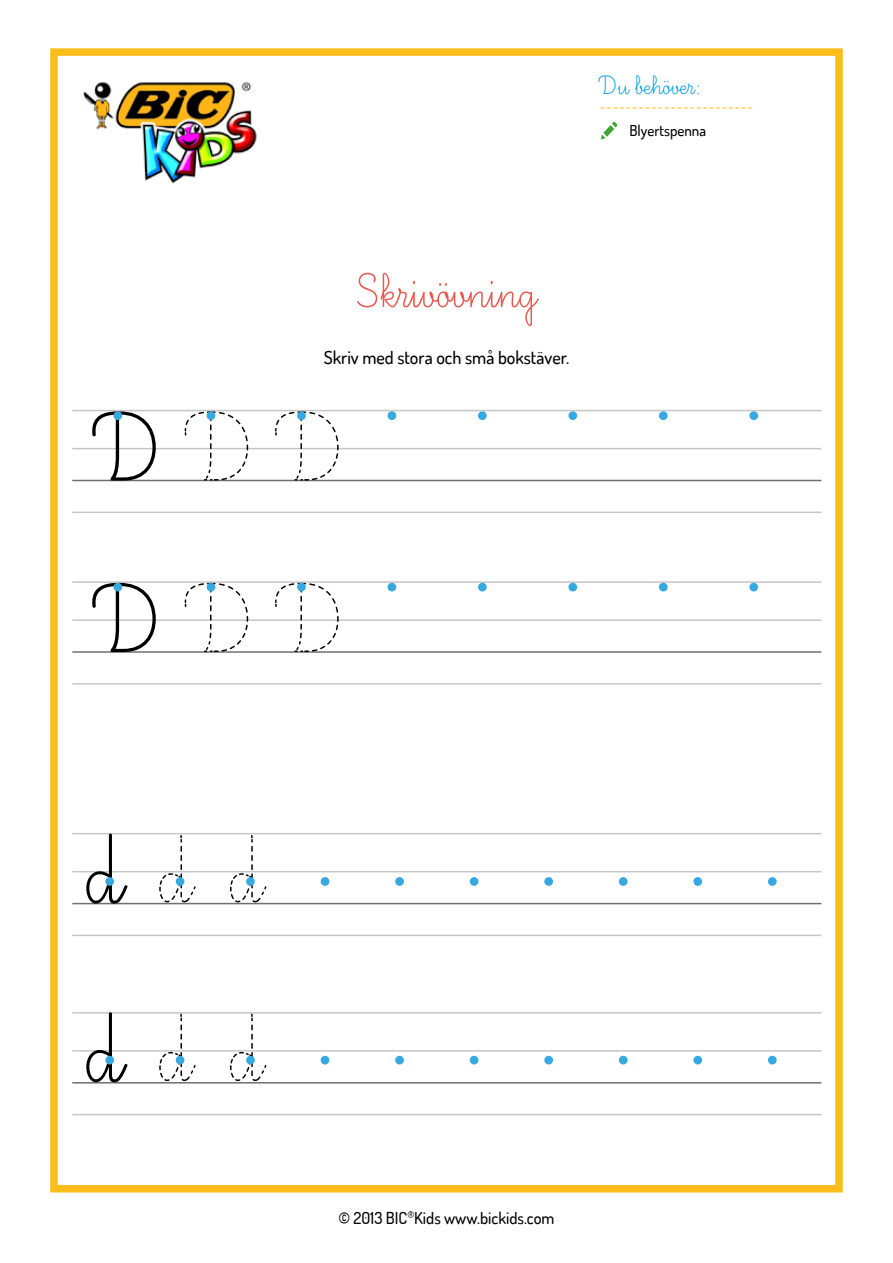
<style>
.page{position:relative;width:893px;height:1263px;background:#fff}
.page>*{position:absolute;margin:0;border:0;box-sizing:border-box;transform-origin:0 0}
.t1{font:122.85px/171.4px "Ecriture A Romain Orne";color:#000}
.t2{font:121.8px/178.6px "Ecriture A Romain Orne";color:#000}
.t3{font:60px "Ecriture A Romain Orne";color:#eb5850}
.t4{font:33px "Ecriture A Romain Orne";color:#009fe3}
.t5{font:500 18px "Dosis";color:#000}
.t6{font:18px "Minion Pro";color:#fcbd1b}
.t7{font:500 16.5px "Dosis";color:#000}
.t8{font:500 15px "Dosis";color:#000}
</style>
<div class="page">
<div style="left:50px;top:48px;width:793px;height:1144px;border:8px solid #fcbd1b"></div>
<img style="left:83px;top:82px;width:174px;height:101px">
<svg style="left:601px;top:122px;width:16px;height:17px"></svg>
<hr style="left:72px;top:1082px;width:749px;height:1px;background:#706f6f">
<hr style="left:72px;top:1114px;width:749px;height:1px;background:#c6c6c6">
<hr style="left:72px;top:903px;width:749px;height:1px;background:#706f6f">
<hr style="left:72px;top:935px;width:749px;height:1px;background:#c6c6c6">
<hr style="left:72px;top:480px;width:749px;height:1px;background:#706f6f">
<hr style="left:72px;top:512px;width:749px;height:1px;background:#c6c6c6">
<hr style="left:72px;top:651px;width:749px;height:2px;background:#706f6f">
<hr style="left:72px;top:683px;width:749px;height:1px;background:#c6c6c6">
<hr style="left:72px;top:1050px;width:749px;height:2px;background:#c6c6c6">
<hr style="left:72px;top:871px;width:749px;height:1px;background:#c6c6c6">
<hr style="left:72px;top:448px;width:749px;height:1px;background:#c6c6c6">
<hr style="left:72px;top:619px;width:749px;height:2px;background:#c6c6c6">
<hr style="left:72px;top:1012px;width:749px;height:1px;background:#c6c6c6">
<hr style="left:72px;top:833px;width:749px;height:1px;background:#c6c6c6">
<hr style="left:72px;top:410px;width:749px;height:1px;background:#c6c6c6">
<hr style="left:72px;top:581px;width:749px;height:2px;background:#c6c6c6">
<svg style="left:184px;top:411px;width:65px;height:70px"></svg>
<svg style="left:184px;top:582px;width:65px;height:71px"></svg>
<svg style="left:274px;top:411px;width:65px;height:70px"></svg>
<svg style="left:274px;top:582px;width:65px;height:71px"></svg>
<svg style="left:158px;top:834px;width:39px;height:69px"></svg>
<svg style="left:158px;top:1013px;width:39px;height:68px"></svg>
<svg style="left:229px;top:834px;width:39px;height:69px"></svg>
<svg style="left:229px;top:1013px;width:39px;height:68px"></svg>
<div style="left:105px;top:877px;width:9px;height:9px;background:#36a9e1;border-radius:50%"></div>
<div style="left:105px;top:1056px;width:9px;height:8px;background:#36a9e1;border-radius:50%"></div>
<div style="left:176px;top:877px;width:8px;height:9px;background:#36a9e1;border-radius:50%"></div>
<div style="left:176px;top:1056px;width:8px;height:8px;background:#36a9e1;border-radius:50%"></div>
<div style="left:246px;top:877px;width:9px;height:9px;background:#36a9e1;border-radius:50%"></div>
<div style="left:246px;top:1056px;width:9px;height:8px;background:#36a9e1;border-radius:50%"></div>
<div style="left:544px;top:877px;width:9px;height:9px;background:#36a9e1;border-radius:50%"></div>
<div style="left:544px;top:1056px;width:9px;height:8px;background:#36a9e1;border-radius:50%"></div>
<div style="left:321px;top:877px;width:8px;height:9px;background:#36a9e1;border-radius:50%"></div>
<div style="left:321px;top:1056px;width:8px;height:8px;background:#36a9e1;border-radius:50%"></div>
<div style="left:619px;top:877px;width:9px;height:9px;background:#36a9e1;border-radius:50%"></div>
<div style="left:619px;top:1056px;width:9px;height:8px;background:#36a9e1;border-radius:50%"></div>
<div style="left:395px;top:877px;width:9px;height:9px;background:#36a9e1;border-radius:50%"></div>
<div style="left:395px;top:1056px;width:9px;height:8px;background:#36a9e1;border-radius:50%"></div>
<div style="left:693px;top:877px;width:9px;height:9px;background:#36a9e1;border-radius:50%"></div>
<div style="left:693px;top:1056px;width:9px;height:8px;background:#36a9e1;border-radius:50%"></div>
<div style="left:470px;top:877px;width:8px;height:9px;background:#36a9e1;border-radius:50%"></div>
<div style="left:470px;top:1056px;width:8px;height:8px;background:#36a9e1;border-radius:50%"></div>
<div style="left:768px;top:877px;width:9px;height:9px;background:#36a9e1;border-radius:50%"></div>
<div style="left:768px;top:1056px;width:9px;height:8px;background:#36a9e1;border-radius:50%"></div>
<div style="left:113px;top:411px;width:9px;height:9px;background:#36a9e1;border-radius:50%"></div>
<div style="left:113px;top:583px;width:9px;height:8px;background:#36a9e1;border-radius:50%"></div>
<div style="left:207px;top:411px;width:8px;height:9px;background:#36a9e1;border-radius:50%"></div>
<div style="left:207px;top:583px;width:8px;height:8px;background:#36a9e1;border-radius:50%"></div>
<div style="left:297px;top:411px;width:9px;height:9px;background:#36a9e1;border-radius:50%"></div>
<div style="left:297px;top:583px;width:9px;height:8px;background:#36a9e1;border-radius:50%"></div>
<div style="left:478px;top:411px;width:9px;height:9px;background:#36a9e1;border-radius:50%"></div>
<div style="left:478px;top:583px;width:9px;height:8px;background:#36a9e1;border-radius:50%"></div>
<div style="left:659px;top:411px;width:9px;height:9px;background:#36a9e1;border-radius:50%"></div>
<div style="left:659px;top:583px;width:9px;height:8px;background:#36a9e1;border-radius:50%"></div>
<div style="left:388px;top:411px;width:8px;height:9px;background:#36a9e1;border-radius:50%"></div>
<div style="left:388px;top:583px;width:8px;height:8px;background:#36a9e1;border-radius:50%"></div>
<div style="left:568px;top:411px;width:9px;height:9px;background:#36a9e1;border-radius:50%"></div>
<div style="left:568px;top:583px;width:9px;height:8px;background:#36a9e1;border-radius:50%"></div>
<div style="left:749px;top:411px;width:9px;height:9px;background:#36a9e1;border-radius:50%"></div>
<div style="left:749px;top:583px;width:9px;height:8px;background:#36a9e1;border-radius:50%"></div>
<h1 class="t1" style="left:95px;top:368px;width:67px">D<br>D</h1>
<h2 class="t2" style="left:83px;top:787px;width:40px">d d</h2>
<h3 class="t4" style="left:600px;top:69px;width:103px">Du behöver:</h3>
<p class="t6" style="left:600px;top:94px;width:155px">------------------------</p>
<p class="t8" style="left:629px;top:121px;width:78px">Blyertspenna</p>
<h3 class="t3" style="left:357px;top:262px;width:180px">Skrivövning</h3>
<p class="t5" style="left:324px;top:346px;width:247px">Skriv med stora och små bokstäver.</p>
<p class="t7" style="left:338px;top:1207px;width:218px">© 2013 BIC<sup>®</sup>Kids www.bickids.com</p>
</div>
